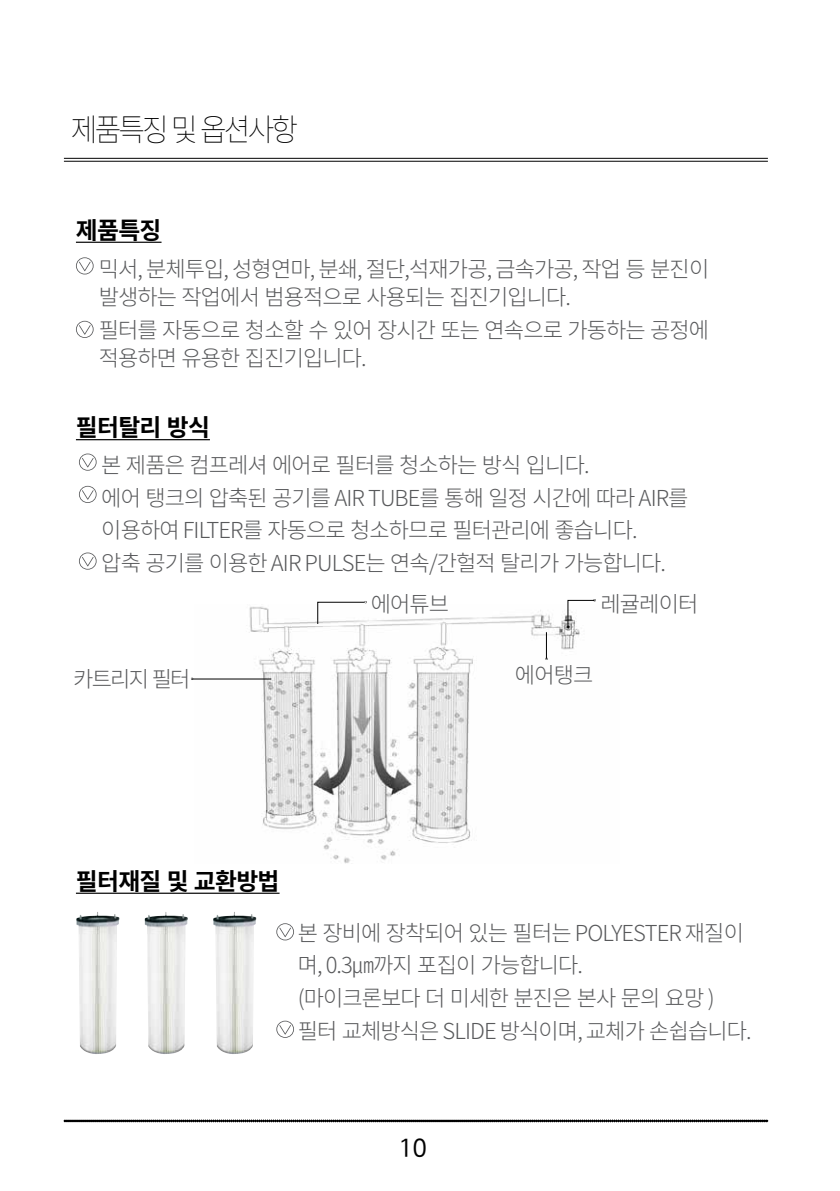
<style>
.page{position:relative;width:840px;height:1191px;background:#fff}
.page>*{position:absolute;margin:0;border:0;box-sizing:border-box;transform-origin:0 0}
.t1{font:100 31.2px "Noto Sans CJ Kkr";letter-spacing:-.1em;color:#000;scale:.93 1}
.t2{font:24px "Nanum Barun Gothic";color:#000}
.t3{font:700 23.8px "Noto Sans CJ Kkr";letter-spacing:-.03em;color:#000}
.t4{font:300 22px/32.6px "Noto Sans CJ Kkr";letter-spacing:-.04em;color:#58595b}
</style>
<div class="page">
<hr style="left:64px;top:158px;width:703px;height:1px;background:#000">
<hr style="left:64px;top:161px;width:703px;height:1px;background:#000">
<svg style="left:64px;top:1119px;width:703px;height:3px;background:#4a4a4a"></svg>
<hr style="left:76px;top:242px;width:85px;height:1px;background:#000">
<hr style="left:76px;top:439px;width:134px;height:1px;background:#000">
<hr style="left:76px;top:892px;width:203px;height:2px;background:#000">
<svg style="left:76px;top:257px;width:18px;height:17px"></svg>
<svg style="left:76px;top:321px;width:18px;height:17px"></svg>
<svg style="left:79px;top:453px;width:18px;height:18px"></svg>
<svg style="left:79px;top:486px;width:18px;height:17px"></svg>
<svg style="left:79px;top:552px;width:18px;height:17px"></svg>
<svg style="left:276px;top:923px;width:18px;height:17px"></svg>
<svg style="left:276px;top:1020px;width:18px;height:17px"></svg>
<img style="left:194px;top:606px;width:386px;height:257px">
<hr style="left:192px;top:678px;width:79px;height:1px;background:#000">
<svg style="left:544px;top:632px;width:4px;height:29px"></svg>
<svg style="left:567px;top:599px;width:29px;height:29px"></svg>
<svg style="left:317px;top:601px;width:50px;height:23px"></svg>
<img style="left:76px;top:912px;width:44px;height:142px">
<img style="left:145px;top:912px;width:43px;height:142px">
<img style="left:213px;top:912px;width:44px;height:142px">
<h1 class="t1" style="left:71px;top:112px;width:245px">제품특징 및 옵션사항</h1>
<p class="t3" style="left:76px;top:216px;width:87px">제품특징</p>
<p class="t4" style="left:99px;top:255px;width:611px;line-height:28.6px">믹서, 분체투입, 성형연마, 분쇄, 절단,석재가공, 금속가공, 작업 등 분진이 발생하는 작업에서 범용적으로 사용되는 집진기입니다.</p>
<p class="t4" style="left:99px;top:316px;width:611px;line-height:28.6px">필터를 자동으로 청소할 수 있어 장시간 또는 연속으로 가동하는 공정에 적용하면 유용한 집진기입니다.</p>
<p class="t3" style="left:76px;top:414px;width:135px">필터탈리 방식</p>
<p class="t4" style="left:101px;top:449px;width:588px">본 제품은 컴프레셔 에어로 필터를 청소하는 방식 입니다.<br>에어 탱크의 압축된 공기를 AIR TUBE를 통해 일정 시간에 따라 AIR를 이용하여 FILTER를 자동으로 청소하므로 필터관리에 좋습니다.<br>압축 공기를 이용한 AIR PULSE는 연속/간헐적 탈리가 가능합니다.</p>
<p class="t4" style="left:370px;top:588px;width:80px">에어튜브</p>
<p class="t4" style="left:600px;top:588px;width:99px">레귤레이터</p>
<p class="t4" style="left:73px;top:663px;width:119px">카트리지 필터</p>
<p class="t4" style="left:514px;top:659px;width:80px">에어탱크</p>
<p class="t3" style="left:76px;top:867px;width:205px">필터재질 및 교환방법</p>
<p class="t4" style="left:297px;top:917px;width:455px">본 장비에 장착되어 있는 필터는 POLYESTER 재질이 며, 0.3㎛까지 포집이 가능합니다.<br>(마이크론보다 더 미세한 분진은 본사 문의 요망 ) 필터 교체방식은 SLIDE 방식이며, 교체가 손쉽습니다.</p>
<p class="t2" style="left:398px;top:1135px;width:29px">10</p>
</div>
